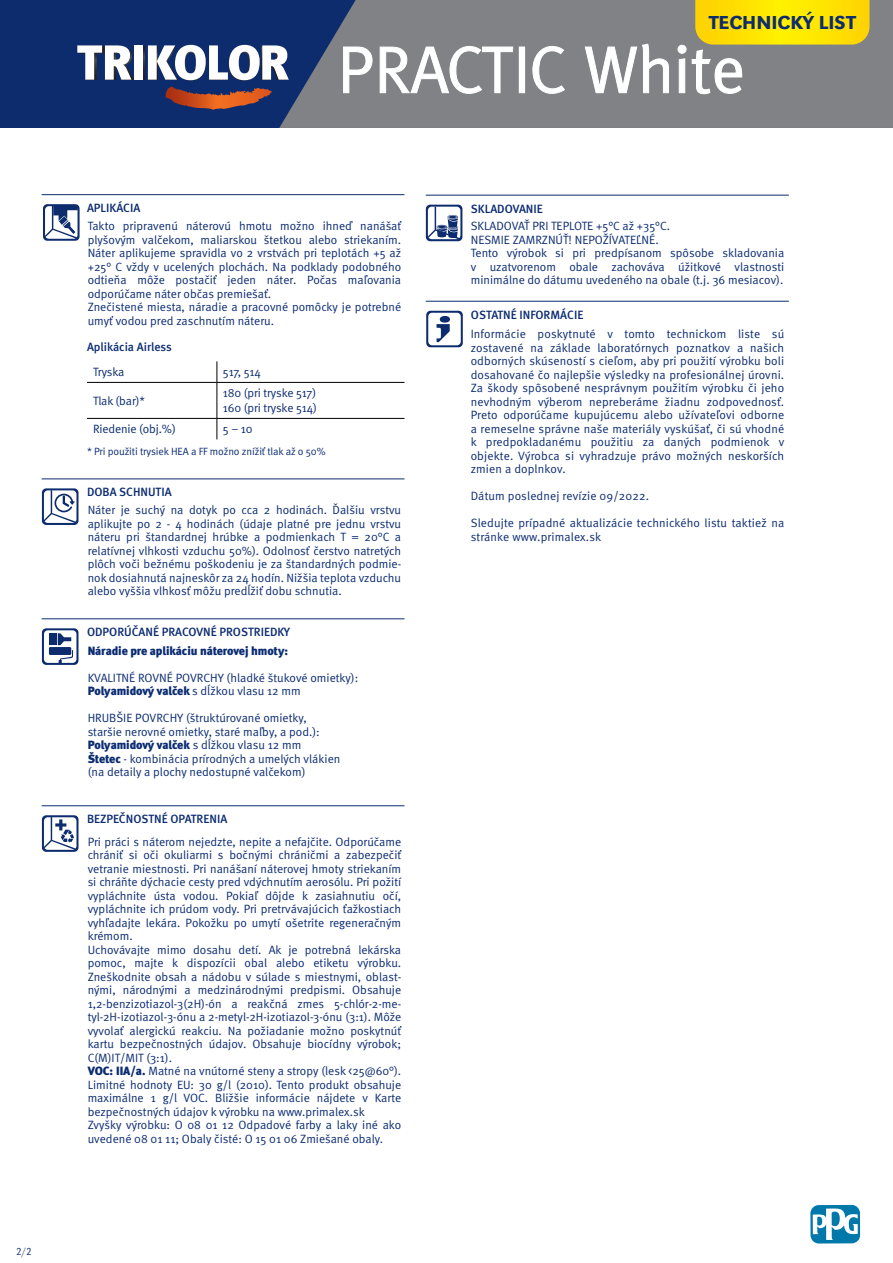
<style>
.page{position:relative;width:893px;height:1263px;background:#fff}
.page>*{position:absolute;margin:0;border:0;box-sizing:border-box;transform-origin:0 0}
.t1{font:66.6px "Meta";letter-spacing:-.02em;color:#fff}
.t2{font:500 19.5px "URW Grotesk TCE";color:#0d2c6e}
.t3{font:12px/13.5px "Meta Normal CE";color:#0c2c72}
.t4{font:12px "Meta Medium CE";color:#0c2c72}
.t5{font:12px "Meta Black CE";letter-spacing:-.01em;color:#0c2c72}
.t6{font:10.5px "Meta Normal CE";letter-spacing:-.01em;color:#0c2c72}
.t7{font:300 10.5px "URW Grotesk TCE";color:#0d2c6e}
.s1{font-family:"Meta Normal CE"}
.s2{font-family:"Meta Black CE"}
</style>
<div class="page">
<div style="left:0;top:0;width:893px;height:128px;background:#0d2c6e"></div>
<hr style="left:42px;top:194px;width:362px;height:1px;background:#0d2c6e">
<hr style="left:42px;top:478px;width:362px;height:1px;background:#0d2c6e">
<hr style="left:42px;top:618px;width:362px;height:1px;background:#0d2c6e">
<hr style="left:42px;top:805px;width:362px;height:1px;background:#0d2c6e">
<hr style="left:87px;top:382px;width:130px;height:1px;background:#000">
<hr style="left:87px;top:418px;width:130px;height:1px;background:#000">
<svg style="left:217px;top:361px;width:1px;height:21px"></svg>
<hr style="left:217px;top:382px;width:187px;height:1px;background:#000">
<hr style="left:217px;top:383px;width:1px;height:35px;background:#000">
<hr style="left:217px;top:418px;width:187px;height:1px;background:#000">
<svg style="left:217px;top:419px;width:1px;height:20px"></svg>
<svg style="left:43px;top:204px;width:37px;height:37px"></svg>
<svg style="left:42px;top:488px;width:36px;height:37px"></svg>
<svg style="left:42px;top:628px;width:36px;height:37px"></svg>
<svg style="left:42px;top:815px;width:36px;height:37px"></svg>
<hr style="left:426px;top:195px;width:363px;height:1px;background:#0d2c6e">
<hr style="left:426px;top:301px;width:363px;height:1px;background:#0d2c6e">
<svg style="left:426px;top:205px;width:36px;height:36px"></svg>
<svg style="left:426px;top:311px;width:37px;height:36px"></svg>
<svg style="left:279px;top:0;width:614px;height:128px;fill:#808285"></svg>
<svg style="left:143px;top:47px;width:2px;height:33px"></svg>
<svg style="left:77px;top:45px;width:56px;height:35px"></svg>
<div style="left:134px;top:45px;width:9px;height:35px;background:#fff"></div>
<svg style="left:148px;top:45px;width:141px;height:65px"></svg>
<svg style="left:809px;top:1203px;width:53px;height:42px"></svg>
<div style="left:810px;top:1205px;width:50px;height:38px;background:#0078aa;border-radius:8px"></div>
<svg style="left:813px;top:1207px;width:45px;height:33px"></svg>
<svg style="left:343px;top:46px;width:30px;height:47px"></svg>
<svg style="left:379px;top:46px;width:134px;height:48px"></svg>
<div style="left:519px;top:47px;width:6px;height:46px;border:1px solid #fff"></div>
<svg style="left:532px;top:46px;width:33px;height:48px"></svg>
<svg style="left:584px;top:43px;width:85px;height:50px"></svg>
<svg style="left:677px;top:0;width:192px;height:94px"></svg>
<p class="t7" style="left:16px;top:1246px;width:17px">2/2</p>
<h2 class="t2" style="left:709px;top:11px;width:148px">TECHNICKÝ LIST</h2>
<p class="t4" style="left:87px;top:201px;width:55px">APLIKÁCIA</p>
<h1 class="t1" style="left:337px;top:31px;width:409px">PRACTIC White</h1>
<p class="t4" style="left:471px;top:201px;width:73px">SKLADOVANIE</p>
<p class="t3" style="left:88px;top:219px;width:315px">Takto pripravenú náterovú hmotu možno ihneď nanášať plyšovým valčekom, maliarskou štetkou alebo striekaním.<br>Náter aplikujeme spravidla vo 2 vrstvách pri teplotách +5 až +25° C vždy v ucelených plochách. Na podklady podobného odtieňa môže postačiť jeden náter. Počas maľovania odporúčame náter občas premiešať.<br>Znečistené miesta, náradie a pracovné pomôcky je potrebné umyť vodou pred zaschnutím náteru.</p>
<p class="t3" style="left:471px;top:219px;width:315px">SKLADOVAŤ PRI TEPLOTE +5°C až +35°C.<br>NESMIE ZAMRZNÚŤ! NEPOŽÍVATEĽNÉ.<br>Tento výrobok si pri predpísanom spôsobe skladovania v uzatvorenom obale zachováva úžitkové vlastnosti minimálne do dátumu uvedeného na obale (t.j. 36 mesiacov).</p>
<p class="t3" style="left:471px;top:327px;width:315px;text-align:justify">Informácie poskytnuté v tomto technickom liste sú zostavené na základe laboratórnych poznatkov a našich odborných skúseností s cieľom, aby pri použití výrobku boli dosahované čo najlepšie výsledky na profesionálnej úrovni.<br>Za škody spôsobené nesprávnym použitím výrobku či jeho nevhodným výberom nepreberáme žiadnu zodpovednosť.<br>Preto odporúčame kupujúcemu alebo užívateľovi odborne a remeselne správne naše materiály vyskúšať, či sú vhodné k predpokladanému použitiu za daných podmienok v objekte. Výrobca si vyhradzuje právo možných neskorších zmien a doplnkov.</p>
<p class="t3" style="left:471px;top:489px;width:180px">Dátum poslednej revízie 09/2022.</p>
<p class="t3" style="left:471px;top:516px;width:315px">Sledujte prípadné aktualizácie technického listu taktiež na stránke www.primalex.sk</p>
<p class="t4" style="left:471px;top:307px;width:114px">OSTATNÉ INFORMÁCIE</p>
<p class="t4" style="left:87px;top:340px;width:86px">Aplikácia Airless</p>
<p class="t3" style="left:93px;top:365px;width:33px">Tryska</p>
<p class="t3" style="left:223px;top:365px;width:39px">517, 514</p>
<p class="t3" style="left:93px;top:394px;width:53px">Tlak (bar)*</p>
<p class="t3" style="left:223px;top:386px;width:95px;line-height:15px">180 (pri tryske 517)<br>160 (pri tryske 514)</p>
<p class="t3" style="left:93px;top:422px;width:84px">Riedenie (obj.%)</p>
<p class="t3" style="left:223px;top:422px;width:31px">5 – 10</p>
<p class="t6" style="left:87px;top:445px;width:240px">* Pri použiti trysiek HEA a FF možno znížiť tlak až o 50%</p>
<p class="t4" style="left:87px;top:485px;width:86px">DOBA SCHNUTIA</p>
<p class="t3" style="left:88px;top:503px;width:315px;text-align:justify">Náter je suchý na dotyk po cca 2 hodinách. Ďalšiu vrstvu aplikujte po 2 - 4 hodinách (údaje platné pre jednu vrstvu náteru pri štandardnej hrúbke a podmienkach T = 20°C a relatívnej vlhkosti vzduchu 50%). Odolnosť čerstvo natretých plôch voči bežnému poškodeniu je za štandardných podmie&shy;nok dosiahnutá najneskôr za 24 hodín. Nižšia teplota vzduchu alebo vyššia vlhkosť môžu predĺžiť dobu schnutia.</p>
<p class="t4" style="left:87px;top:625px;width:205px">ODPORÚČANÉ PRACOVNÉ PROSTRIEDKY</p>
<p class="t5" style="left:88px;top:643px;width:202px">Náradie pre aplikáciu náterovej hmoty:</p>
<p class="t3" style="left:88px;top:671px;width:272px">KVALITNÉ ROVNÉ POVRCHY (hladké štukové omietky):</p>
<p class="t5" style="left:88px;top:684px;width:215px">Polyamidový valček <span class="s1">s dĺžkou vlasu 12 mm</span></p>
<p class="t3" style="left:88px;top:711px;width:233px">HRUBŠIE POVRCHY (štruktúrované omietky, staršie nerovné omietky, staré maľby, a pod.):</p>
<p class="t5" style="left:88px;top:738px;width:215px">Polyamidový valček <span class="s1">s dĺžkou vlasu 12 mm</span></p>
<p class="t3" style="left:88px;top:752px;width:254px"><span class="s2">Štetec</span> - kombinácia prírodných a umelých vlákien (na detaily a plochy nedostupné valčekom)</p>
<p class="t4" style="left:87px;top:812px;width:142px">BEZPEČNOSTNÉ OPATRENIA</p>
<p class="t3" style="left:88px;top:835px;width:315px">Pri práci s náterom nejedzte, nepite a nefajčite. Odporúčame chrániť si oči okuliarmi s bočnými chráničmi a zabezpečiť vetranie miestnosti. Pri nanášaní náterovej hmoty striekaním si chráňte dýchacie cesty pred vdýchnutím aerosólu. Pri požití vypláchnite ústa vodou. Pokiaľ dôjde k zasiahnutiu očí, vypláchnite ich prúdom vody. Pri pretrvávajúcich ťažkostiach vyhľadajte lekára. Pokožku po umytí ošetrite regeneračným krémom.<br>Uchovávajte mimo dosahu detí. Ak je potrebná lekárska pomoc, majte k dispozícii obal alebo etiketu výrobku.<br>Zneškodnite obsah a nádobu v súlade s miestnymi, oblast&shy;nými, národnými a medzinárodnými predpismi. Obsahuje 1,2-benzizotiazol-3(2H)-ón a reakčná zmes 5-chlór-2-me&shy;tyl-2H-izotiazol-3-ónu a 2-metyl-2H-izotiazol-3-ónu (3:1). Môže vyvolať alergickú reakciu. Na požiadanie možno poskytnúť kartu bezpečnostných údajov. Obsahuje biocídny výrobok; C(M)IT/MIT (3:1).<br><span class="s2">VOC: IIA/a.</span> Matné na vnútorné steny a stropy (lesk &lt;25@60°).<br>Limitné hodnoty EU: 30 g/l (2010). Tento produkt obsahuje maximálne 1 g/l VOC. Bližšie informácie nájdete v Karte bezpečnostných údajov k výrobku na www.primalex.sk Zvyšky výrobku: O 08 01 12 Odpadové farby a laky iné ako uvedené 08 01 11; Obaly čisté: O 15 01 06 Zmiešané obaly.</p>
</div>
